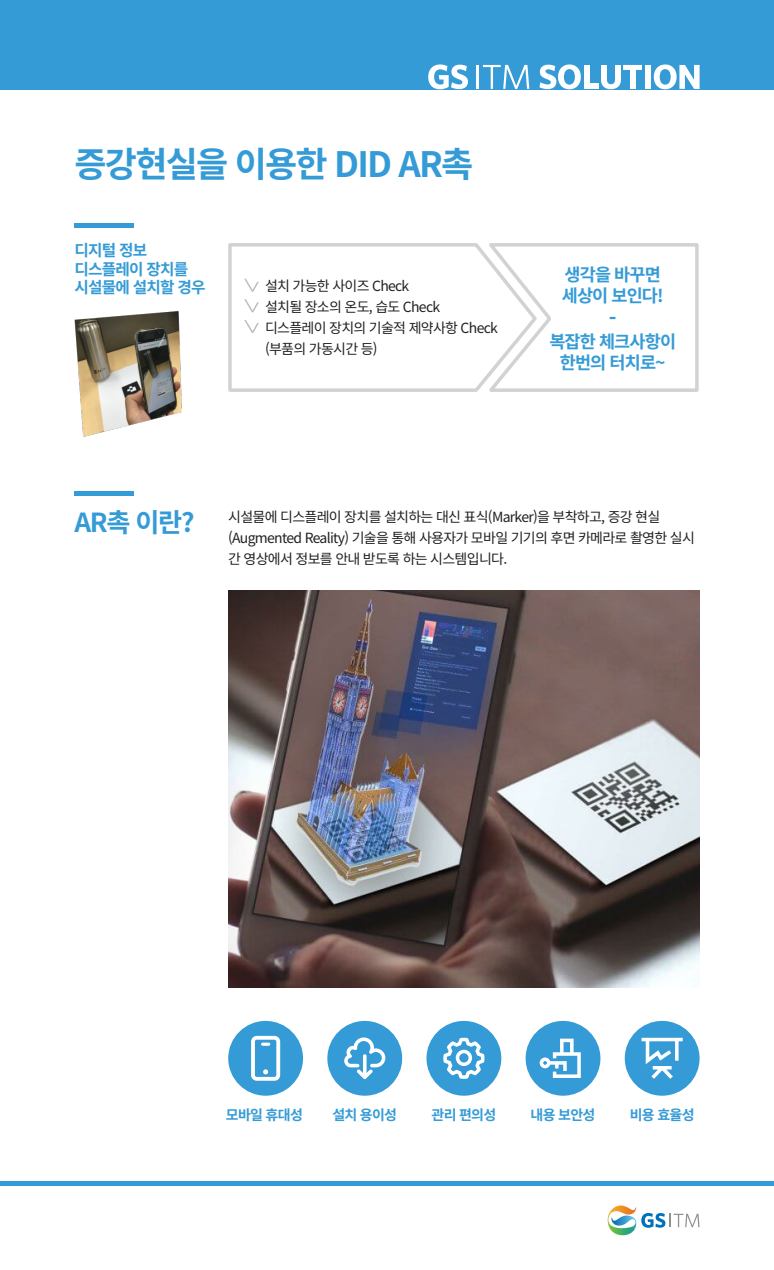
<style>
.page{position:relative;width:774px;height:1270px;background:#fff}
.page>*{position:absolute;margin:0;border:0;box-sizing:border-box;transform-origin:0 0}
.t1{font:700 35px "Noto Sans CJ Kkr";letter-spacing:-.05em;color:#359bd6}
.t2{font:700 26.25px "Noto Sans CJ Kkr";color:#359bd6}
.t3{font:700 21px "Noto Sans CJ Kkr";color:#359bd6}
.t4{font:700 17.5px/21px "Noto Sans CJ Kkr";letter-spacing:-.05em;color:#359bd6;text-align:center}
.t5{font:700 15.75px "Noto Sans CJ Kkr";letter-spacing:-.05em;color:#359bd6}
.t6{font:14px/21px "Noto Sans CJ Kkr";letter-spacing:-.05em;color:#231f20}
.t7{font:700 14px "Noto Sans CJ Kkr";letter-spacing:-.05em;color:#359bd6}
</style>
<div class="page">
<div style="left:0;top:0;width:774px;height:89px;background:#359bd6"></div>
<div style="left:0;top:1181px;width:774px;height:5px;background:#359bd6"></div>
<div style="left:74px;top:491px;width:60px;height:5px;background:#359bd6"></div>
<div style="left:74px;top:223px;width:60px;height:5px;background:#359bd6"></div>
<img style="left:228px;top:590px;width:471px;height:397px">
<div style="left:526px;top:1021px;width:74px;height:75px;background:#359bd6;border-radius:50%"></div>
<svg style="left:540px;top:1039px;width:41px;height:39px"></svg>
<div style="left:625px;top:1021px;width:74px;height:75px;background:#359bd6;border-radius:50%"></div>
<svg style="left:641px;top:1038px;width:42px;height:41px"></svg>
<div style="left:228px;top:1021px;width:75px;height:75px;background:#359bd6;border-radius:50%"></div>
<svg style="left:251px;top:1036px;width:29px;height:45px"></svg>
<div style="left:327px;top:1021px;width:75px;height:75px;background:#359bd6;border-radius:50%"></div>
<svg style="left:344px;top:1037px;width:41px;height:42px"></svg>
<div style="left:426px;top:1021px;width:75px;height:75px;background:#359bd6;border-radius:50%"></div>
<svg style="left:443px;top:1038px;width:41px;height:41px"></svg>
<svg style="left:228px;top:243px;width:255px;height:149px"></svg>
<svg style="left:483px;top:243px;width:216px;height:149px"></svg>
<svg style="left:244px;top:279px;width:15px;height:13px"></svg>
<svg style="left:244px;top:299px;width:15px;height:13px"></svg>
<svg style="left:244px;top:320px;width:15px;height:13px"></svg>
<img style="left:74px;top:311px;width:108px;height:126px">
<div style="left:584px;top:65px;width:5px;height:24px;background:#fff"></div>
<div style="left:589px;top:84px;width:10px;height:5px;background:#fff"></div>
<div style="left:615px;top:65px;width:6px;height:14px;background:#fff"></div>
<div style="left:601px;top:65px;width:6px;height:14px;background:#fff"></div>
<svg style="left:601px;top:79px;width:20px;height:10px"></svg>
<svg style="left:623px;top:65px;width:19px;height:5px"></svg>
<div style="left:630px;top:70px;width:6px;height:19px;background:#fff"></div>
<div style="left:645px;top:65px;width:6px;height:24px;background:#fff"></div>
<svg style="left:539px;top:64px;width:42px;height:25px"></svg>
<svg style="left:654px;top:64px;width:45px;height:25px"></svg>
<svg style="left:428px;top:64px;width:40px;height:25px"></svg>
<hr style="left:476px;top:65px;width:3px;height:24px;background:#fff">
<svg style="left:483px;top:65px;width:46px;height:24px"></svg>
<svg style="left:608px;top:1205px;width:91px;height:30px"></svg>
<p class="t1" style="left:74px;top:144px;width:401px">증강현실을 이용한 DID AR촉</p>
<p class="t5" style="left:74px;top:241px;width:74px">디지털 정보</p>
<p class="t5" style="left:74px;top:260px;width:116px">디스플레이 장치를</p>
<p class="t5" style="left:74px;top:279px;width:133px">시설물에 설치할 경우</p>
<p class="t6" style="left:265px;top:275px;width:146px">설치 가능한 사이즈 Check</p>
<p class="t6" style="left:265px;top:296px;width:177px">설치될 장소의 온도, 습도 Check</p>
<p class="t6" style="left:265px;top:317px;width:234px">디스플레이 장치의 기술적 제약사항 Check</p>
<p class="t6" style="left:265px;top:338px;width:114px">(부품의 가동시간 등)</p>
<p class="t4" style="left:565px;top:264px;width:98px">생각을 바꾸면</p>
<p class="t4" style="left:562px;top:285px;width:103px">세상이 보인다!</p>
<p class="t3" style="left:609px;top:307px;width:9px">-</p>
<p class="t4" style="left:549px;top:332px;width:128px">복잡한 체크사항이 한번의 터치로~</p>
<p class="t2" style="left:74px;top:507px;width:122px">AR촉 이란?</p>
<p class="t6" style="left:228px;top:507px;width:468px">시설물에 디스플레이 장치를 설치하는 대신 표식(Marker)을 부착하고, 증강 현실 (Augmented Reality) 기술을 통해 사용자가 모바일 기기의 후면 카메라로 촬영한 실시 간 영상에서 정보를 안내 받도록 하는 시스템입니다.</p>
<p class="t7" style="left:226px;top:1107px;width:78px">모바일 휴대성</p>
<p class="t7" style="left:332px;top:1107px;width:66px">설치 용이성</p>
<p class="t7" style="left:431px;top:1107px;width:66px">관리 편의성</p>
<p class="t7" style="left:531px;top:1107px;width:66px">내용 보안성</p>
<p class="t7" style="left:630px;top:1107px;width:66px">비용 효율성</p>
</div>
